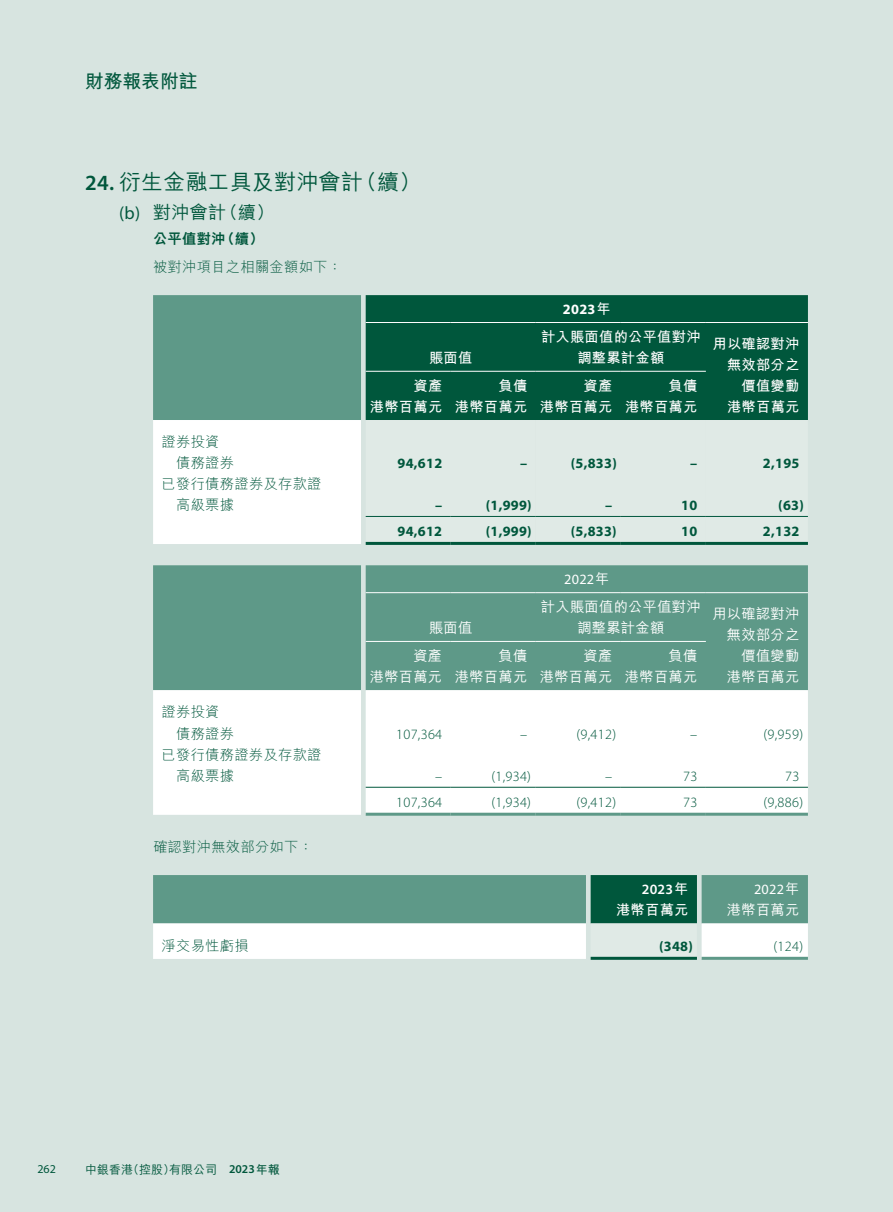
<style>
.page{position:relative;width:893px;height:1212px;background:#fff}
.page>*{position:absolute;margin:0;border:0;box-sizing:border-box;transform-origin:0 0}
.t1{font:500 21.75px "M Hei HK";letter-spacing:.02em;color:#00573c}
.t2{font:700 18.75px "M Hei HK";color:#00573c}
.t3{font:500 18px "M Hei HK";color:#00573c}
.t4{font:300 14.25px/21px "M Hei HK";letter-spacing:.02em;color:#00573c}
.t5{font:700 14.25px/21px "M Hei HK";letter-spacing:.02em;color:#fff;text-align:center}
.t6{font:500 14.25px/21px "M Hei HK";letter-spacing:.02em;color:#fff;text-align:center}
.t7{font:300 14.25px "Myriad Pro";letter-spacing:.02em;color:#00573c}
.t8{font:700 14.25px "Myriad Pro";letter-spacing:.02em;color:#00573c}
.t9{font:14.25px "Myriad Pro";letter-spacing:.02em;color:#fff}
.t10{font:800 14.25px "M Hei HK";letter-spacing:.02em;color:#00573c}
.t11{font:700 14.25px "Myriad Pro";color:#fff}
.t12{font:600 14.25px "Myriad Pro";color:#fff}
.t13{font:500 12px "M Hei HK";color:#00573c}
.t14{font:12px "Myriad Pro";color:#00573c}
.s1{font-family:"Myriad Pro";font-weight:600}
.s2{font-family:"Myriad Pro";font-weight:400}
.s3{font-family:"M Hei HK"}
.s4{font-family:"M Hei HK";font-weight:500}
.s5{font-family:"M Hei HK";font-weight:700}
.s6{font-weight:700}
</style>
<div class="page">
<div style="left:0;top:0;width:892px;height:1212px;background:#d7e4e0"></div>
<div style="left:366px;top:295px;width:442px;height:125px;background:#00573c"></div>
<svg style="left:153px;top:295px;width:208px;height:249px;background:#aecbc3"></svg>
<svg style="left:366px;top:541px;width:442px;height:1px"></svg>
<svg style="left:536px;top:541px;width:170px;height:1px"></svg>
<hr style="left:706px;top:322px;width:102px;height:1px;background:#fff">
<hr style="left:536px;top:322px;width:85px;height:1px;background:#fff">
<hr style="left:621px;top:322px;width:85px;height:1px;background:#fff">
<hr style="left:536px;top:371px;width:85px;height:1px;background:#fff">
<hr style="left:621px;top:371px;width:85px;height:1px;background:#fff">
<hr style="left:366px;top:322px;width:85px;height:1px;background:#fff">
<hr style="left:451px;top:322px;width:85px;height:1px;background:#fff">
<hr style="left:366px;top:371px;width:85px;height:1px;background:#fff">
<hr style="left:451px;top:371px;width:85px;height:1px;background:#fff">
<hr style="left:366px;top:516px;width:85px;height:1px;background:#00573c">
<hr style="left:451px;top:516px;width:85px;height:1px;background:#00573c">
<hr style="left:536px;top:516px;width:85px;height:1px;background:#00573c">
<hr style="left:621px;top:516px;width:85px;height:1px;background:#00573c">
<hr style="left:706px;top:516px;width:102px;height:1px;background:#00573c">
<hr style="left:366px;top:542px;width:85px;height:3px;background:#00573c">
<hr style="left:451px;top:542px;width:85px;height:3px;background:#00573c">
<hr style="left:536px;top:542px;width:85px;height:3px;background:#00573c">
<hr style="left:621px;top:542px;width:85px;height:3px;background:#00573c">
<hr style="left:706px;top:542px;width:102px;height:3px;background:#00573c">
<div style="left:153px;top:565px;width:655px;height:125px;background:#5e9988"></div>
<div style="left:153px;top:690px;width:655px;height:125px;background:#fff"></div>
<hr style="left:706px;top:592px;width:102px;height:1px;background:#fff">
<hr style="left:536px;top:592px;width:85px;height:1px;background:#fff">
<hr style="left:621px;top:592px;width:85px;height:1px;background:#fff">
<hr style="left:536px;top:641px;width:85px;height:1px;background:#fff">
<hr style="left:621px;top:641px;width:85px;height:1px;background:#fff">
<hr style="left:366px;top:592px;width:85px;height:1px;background:#fff">
<hr style="left:451px;top:592px;width:85px;height:1px;background:#fff">
<hr style="left:366px;top:641px;width:85px;height:1px;background:#fff">
<hr style="left:451px;top:641px;width:85px;height:1px;background:#fff">
<hr style="left:366px;top:787px;width:85px;height:1px;background:#00573c">
<hr style="left:451px;top:787px;width:85px;height:1px;background:#00573c">
<hr style="left:536px;top:787px;width:85px;height:1px;background:#00573c">
<hr style="left:621px;top:787px;width:85px;height:1px;background:#00573c">
<hr style="left:706px;top:787px;width:102px;height:1px;background:#00573c">
<hr style="left:366px;top:813px;width:85px;height:3px;background:#5e9988">
<hr style="left:451px;top:813px;width:85px;height:3px;background:#5e9988">
<hr style="left:536px;top:813px;width:85px;height:3px;background:#5e9988">
<hr style="left:621px;top:813px;width:85px;height:3px;background:#5e9988">
<hr style="left:706px;top:813px;width:102px;height:3px;background:#5e9988">
<svg style="left:153px;top:875px;width:655px;height:84px;background:#97bcb1"></svg>
<hr style="left:591px;top:957px;width:106px;height:3px;background:#00573c">
<hr style="left:702px;top:957px;width:106px;height:3px;background:#5e9988">
<h2 class="t2" style="left:85px;top:67px;width:114px">財務報表附註</h2>
<h1 class="t1" style="left:85px;top:166px;width:338px"><span class="s1">24.</span> 衍生金融工具及對沖會計（續）</h1>
<p class="t3" style="left:119px;top:199px;width:157px"><span class="s2">(b)</span> 對沖會計（續）</p>
<p class="t10" style="left:153px;top:232px;width:112px">公平值對沖（續）</p>
<p class="t4" style="left:153px;top:256px;width:191px">被對沖項目之相關金額如下：</p>
<p class="t5" style="left:429px;top:346px;width:45px">賬面值</p>
<p class="t11" style="left:563px;top:300px;width:49px">2023<span class="s3">年</span></p>
<p class="t5" style="left:541px;top:325px;width:161px">計入賬面值的公平值對沖調整累計金額</p>
<p class="t5" style="left:712px;top:332px;width:88px;text-align:right">用以確認對沖無效部分之</p>
<p class="t4" style="left:176px;top:431px;width:59px;text-indent:-15px">證券投資債務證券</p>
<p class="t4" style="left:176px;top:473px;width:147px;text-indent:-15px">已發行債務證券及存款證高級票據</p>
<p class="t4" style="left:176px;top:701px;width:59px;text-indent:-15px">證券投資債務證券</p>
<p class="t4" style="left:176px;top:743px;width:147px;text-indent:-15px">已發行債務證券及存款證高級票據</p>
<p class="t4" style="left:153px;top:836px;width:161px">確認對沖無效部分如下：</p>
<p class="t5" style="left:413px;top:374px;width:30px">資產</p>
<p class="t5" style="left:498px;top:374px;width:30px">負債</p>
<p class="t5" style="left:584px;top:374px;width:30px">資產</p>
<p class="t5" style="left:669px;top:374px;width:30px">負債</p>
<p class="t5" style="left:742px;top:374px;width:59px">價值變動</p>
<p class="t5" style="left:370px;top:395px;width:329px">港幣百萬元 港幣百萬元 港幣百萬元 港幣百萬元</p>
<p class="t5" style="left:727px;top:395px;width:74px">港幣百萬元</p>
<p class="t8" style="left:398px;top:454px;width:46px">94,612</p>
<p class="t8" style="left:520px;top:454px;width:9px">–</p>
<p class="t8" style="left:571px;top:454px;width:47px">(5,833)</p>
<p class="t8" style="left:690px;top:454px;width:9px">–</p>
<p class="t8" style="left:763px;top:454px;width:38px">2,195</p>
<p class="t8" style="left:435px;top:496px;width:9px">–</p>
<p class="t8" style="left:486px;top:496px;width:47px">(1,999)</p>
<p class="t8" style="left:605px;top:496px;width:9px">–</p>
<p class="t8" style="left:681px;top:496px;width:18px">10</p>
<p class="t8" style="left:778px;top:496px;width:27px">(63)</p>
<p class="t8" style="left:398px;top:522px;width:46px">94,612</p>
<p class="t8" style="left:486px;top:522px;width:47px">(1,999)</p>
<p class="t8" style="left:571px;top:522px;width:47px">(5,833)</p>
<p class="t8" style="left:681px;top:522px;width:18px">10</p>
<p class="t8" style="left:763px;top:522px;width:38px">2,132</p>
<p class="t9" style="left:564px;top:571px;width:47px">2022<span class="s4">年</span></p>
<p class="t6" style="left:429px;top:616px;width:45px">賬面值</p>
<p class="t6" style="left:541px;top:595px;width:161px">計入賬面值的公平值對沖調整累計金額</p>
<p class="t6" style="left:712px;top:602px;width:88px;text-align:right">用以確認對沖無效部分之</p>
<p class="t6" style="left:413px;top:644px;width:30px">資產</p>
<p class="t6" style="left:498px;top:644px;width:30px">負債</p>
<p class="t6" style="left:583px;top:644px;width:30px">資產</p>
<p class="t6" style="left:669px;top:644px;width:30px">負債</p>
<p class="t6" style="left:741px;top:644px;width:59px">價值變動</p>
<p class="t6" style="left:370px;top:665px;width:329px">港幣百萬元 港幣百萬元 港幣百萬元 港幣百萬元</p>
<p class="t6" style="left:727px;top:665px;width:74px">港幣百萬元</p>
<p class="t7" style="left:396px;top:726px;width:48px">107,364</p>
<p class="t7" style="left:520px;top:726px;width:9px">–</p>
<p class="t7" style="left:576px;top:726px;width:41px">(9,412)</p>
<p class="t7" style="left:690px;top:726px;width:9px">–</p>
<p class="t7" style="left:763px;top:726px;width:41px">(9,959)</p>
<p class="t7" style="left:435px;top:768px;width:9px">–</p>
<p class="t7" style="left:491px;top:768px;width:41px">(1,934)</p>
<p class="t7" style="left:605px;top:768px;width:9px">–</p>
<p class="t7" style="left:683px;top:768px;width:16px">73</p>
<p class="t7" style="left:785px;top:768px;width:16px">73</p>
<p class="t7" style="left:396px;top:794px;width:48px">107,364</p>
<p class="t7" style="left:491px;top:794px;width:41px">(1,934)</p>
<p class="t7" style="left:576px;top:794px;width:41px">(9,412)</p>
<p class="t7" style="left:683px;top:794px;width:16px">73</p>
<p class="t7" style="left:763px;top:794px;width:41px">(9,886)</p>
<p class="t12" style="left:642px;top:880px;width:48px">2023<span class="s5">年</span></p>
<p class="t9" style="left:754px;top:881px;width:47px">2022<span class="s4">年</span></p>
<p class="t5" style="left:616px;top:898px;width:74px">港幣百萬元</p>
<p class="t6" style="left:727px;top:898px;width:74px">港幣百萬元</p>
<p class="t4" style="left:162px;top:935px;width:89px">淨交易性虧損</p>
<p class="t8" style="left:659px;top:936px;width:35px">(348)</p>
<p class="t7" style="left:773px;top:938px;width:31px">(124)</p>
<p class="t14" style="left:37px;top:1161px;width:20px">262</p>
<p class="t13" style="left:85px;top:1160px;width:196px">中銀香港（控股）有限公司 <span class="s1">2023</span><span class="s6">年報</span></p>
</div>
